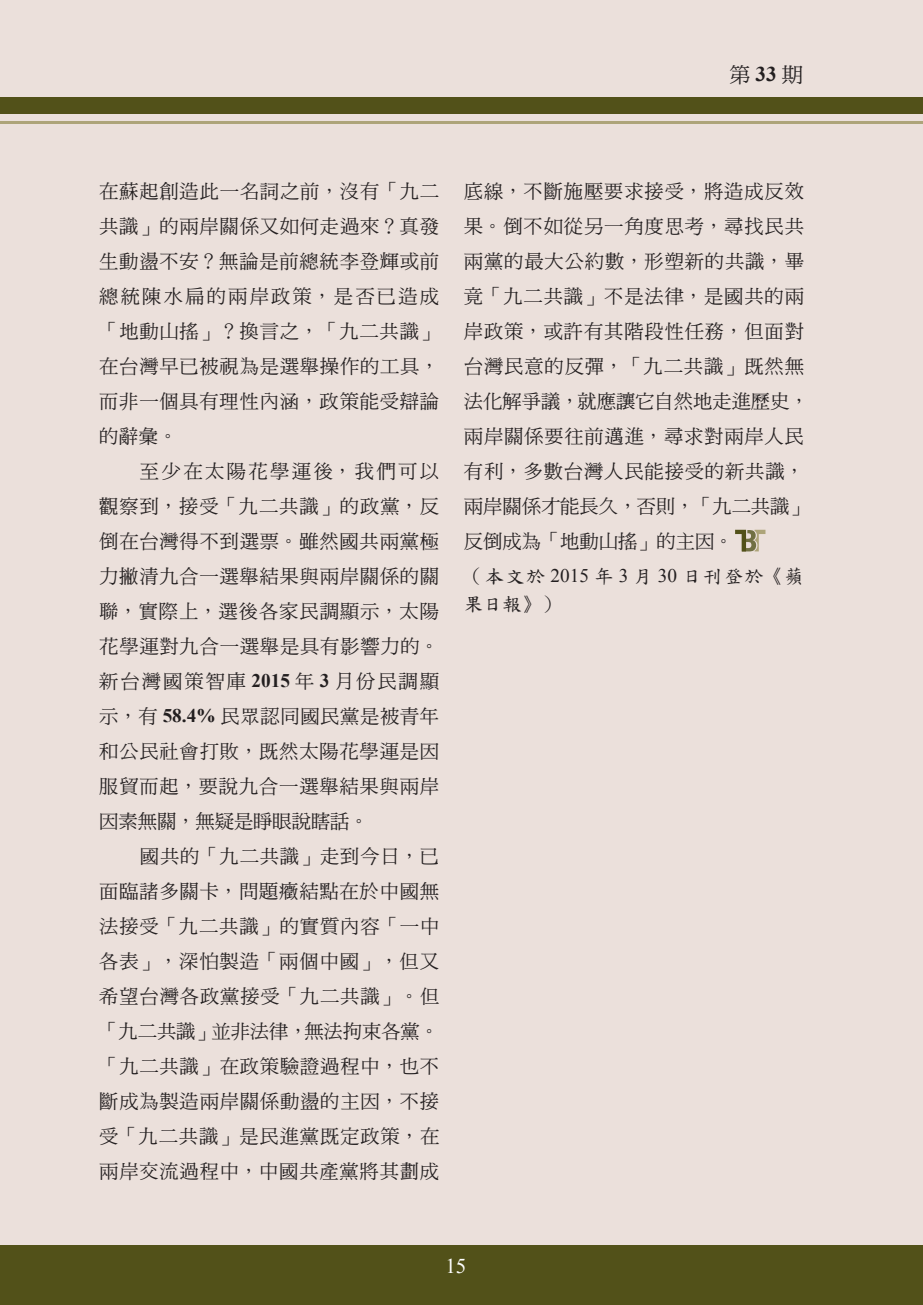
<style>
.page{position:relative;width:923px;height:1305px;background:#ebe0db}
.page>*{position:absolute;margin:0;border:0;box-sizing:border-box;transform-origin:0 0}
.t1{font:21px "DF Ming Md HK BF";color:#231f20}
.t2{font:21px "Times New Roman";color:#fff}
.內容裡面{font:19.25px/35px "DF Ming Md HK BF";letter-spacing:.045em;color:#231f20;text-align:justify}
.內容裡面尾{font:19.25px/28px "DF Kai Shu SB Estd BF";letter-spacing:.075em;color:#231f20}
.s1{font-family:"Times New Roman";font-weight:700}
.s2{font-family:"Times New Roman"}
</style>
<div class="page">
<div style="left:0;top:97px;width:923px;height:17px;background:#525119"></div>
<hr style="left:0;top:121px;width:923px;height:3px;background:#ada479">
<div style="left:0;top:1245px;width:923px;height:60px;background:#525119"></div>
<svg style="left:735px;top:530px;width:30px;height:21px"></svg>
<p class="t1" style="left:729px;top:64px;width:75px">第<span class="s1">33</span>期</p>
<p class="內容裡面" style="left:99px;top:173px;width:341px">在蘇起創造此一名詞之前，沒有「九二共識」的兩岸關係又如何走過來？真發生動盪不安？無論是前總統李登輝或前總統陳水扁的兩岸政策，是否已造成「地動山搖」？換言之，「九二共識」在台灣早已被視為是選舉操作的工具，而非一個具有理性內涵，政策能受辯論的辭彙。</p>
<p class="內容裡面" style="left:99px;top:453px;width:341px;text-indent:41px">至少在太陽花學運後，我們可以觀察到，接受「九二共識」的政黨，反倒在台灣得不到選票。雖然國共兩黨極力撇清九合一選舉結果與兩岸關係的關聯，實際上，選後各家民調顯示，太陽花學運對九合一選舉是具有影響力的。新台灣國策智庫 <span class="s1">2015</span> 年 <span class="s1">3</span> 月份民調顯示，有 <span class="s1">58.4%</span> 民眾認同國民黨是被青年和公民社會打敗，既然太陽花學運是因服貿而起，要說九合一選舉結果與兩岸因素無關，無疑是睜眼說瞎話。</p>
<p class="內容裡面" style="left:99px;top:838px;width:341px;text-indent:41px">國共的「九二共識」走到今日，已面臨諸多關卡，問題癥結點在於中國無法接受「九二共識」的實質內容「一中各表」，深怕製造「兩個中國」，但又希望台灣各政黨接受「九二共識」。但「九二共識」並非法律，無法拘束各黨。「九二共識」在政策驗證過程中，也不斷成為製造兩岸關係動盪的主因，不接受「九二共識」是民進黨既定政策，在兩岸交流過程中，中國共產黨將其劃成</p>
<p class="內容裡面" style="left:464px;top:173px;width:346px;text-align:left">底線，不斷施壓要求接受，將造成反效果。倒不如從另一角度思考，尋找民共兩黨的最大公約數，形塑新的共識，畢竟「九二共識」不是法律，是國共的兩岸政策，或許有其階段性任務，但面對台灣民意的反彈，「九二共識」既然無法化解爭議，就應讓它自然地走進歷史，兩岸關係要往前邁進，尋求對兩岸人民有利，多數台灣人民能接受的新共識，兩岸關係才能長久，否則，「九二共識」反倒成為「地動山搖」的主因。</p>
<p class="內容裡面尾" style="left:464px;top:562px;width:341px">（本文於 <span class="s2">2015</span> 年 <span class="s2">3</span> 月 <span class="s2">30</span> 日刊登於《蘋果日報》）</p>
<p class="t2" style="left:445px;top:1251px;width:22px">15</p>
</div>
